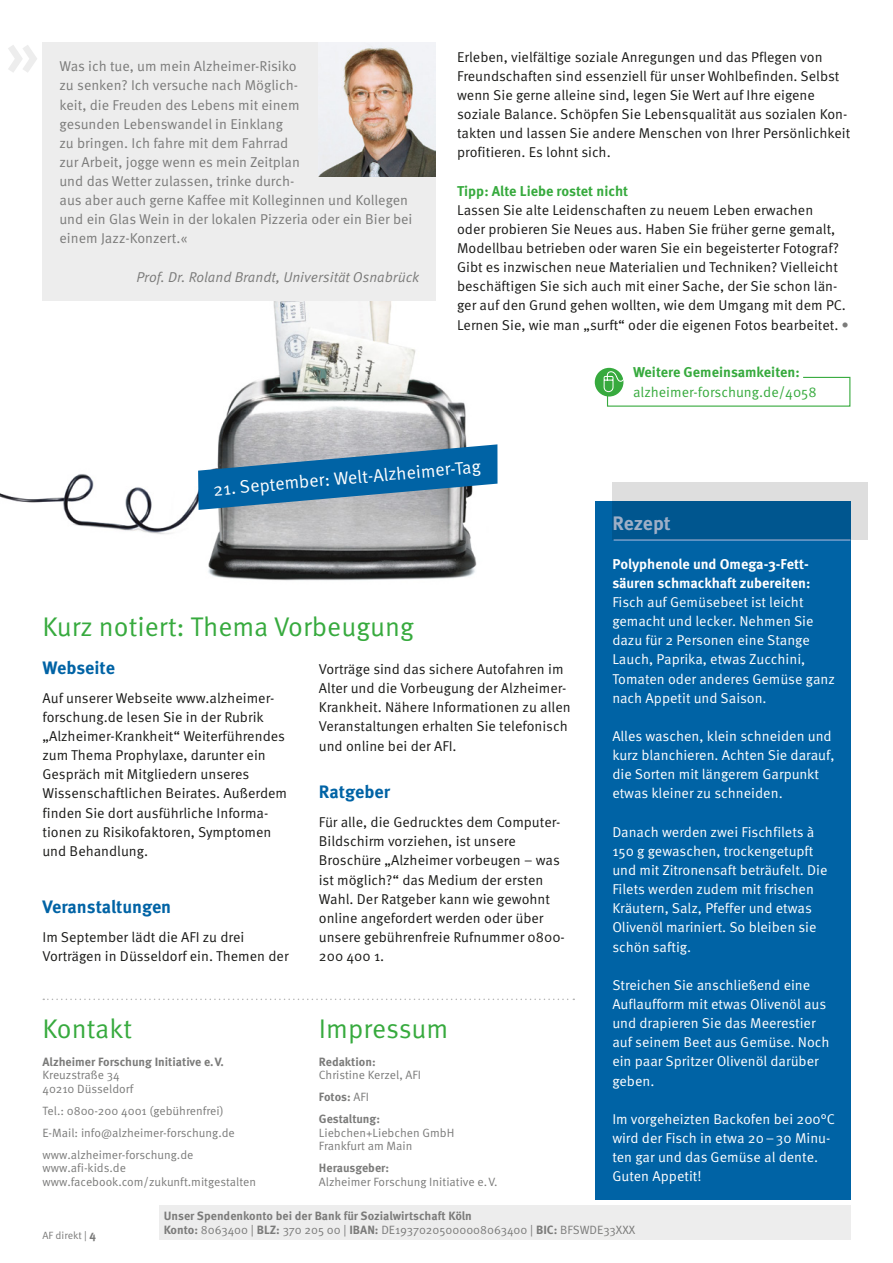
<style>
.page{position:relative;width:893px;height:1263px;background:#fff}
.page>*{position:absolute;margin:0;border:0;box-sizing:border-box;transform-origin:0 0}
.t1{font:27px "Meta OT";color:#37aa3e}
.t2{font:700 19.5px "Meta OT";color:#b6c9e5}
.t3{font:700 18px "Meta OT";letter-spacing:-.005em;color:#0063a5}
.t4{font:18px "Meta OT";color:#fff}
.t5{font:14.25px/19.2px "Meta OT";color:#1a1a18}
.t6{font:14.25px/19.2px "Meta OT";color:#fff}
.t7{font:14.25px/19.2px "Meta OT";color:#7b7b7a}
.t8{font:700 14.25px/19.2px "Meta OT";color:#fff}
.t9{font:700 14.25px "Meta OT";color:#37aa3e}
.t10{font:italic 14.25px "Meta OT";color:#7b7b7a}
.t11{font:14.25px "Meta OT";color:#37aa3e}
.t12{font:12px/22px "Meta OT";color:#7b7b7a}
.t13{font:700 12px/13.5px "Meta OT";color:#7b7b7a}
.t14{font:10.5px "Meta OT";color:#7b7b7a}
.s1{color:#7b7b7a}
.s2{font-weight:700}
.s3{font-weight:700;font-size:12px}
.s4{font-weight:400}
</style>
<div class="page">
<img style="left:0;top:263px;width:498px;height:318px">
<div style="left:595px;top:502px;width:255px;height:698px;background:#0063a5"></div>
<hr style="left:614px;top:539px;width:236px;height:2px;background:#83a8d3">
<svg style="left:43px;top:998px;width:531px;height:2px"></svg>
<div style="left:595px;top:368px;width:28px;height:28px;background:#37aa3e;border-radius:50%"></div>
<svg style="left:603px;top:371px;width:248px;height:36px"></svg>
<div style="left:43px;top:43px;width:393px;height:258px;background:#ededed"></div>
<img style="left:319px;top:44px;width:117px;height:132px">
<svg style="left:612px;top:483px;width:255px;height:57px;background:#5087ab"></svg>
<svg style="left:198px;top:444px;width:299px;height:66px;background:#4b85ae"></svg>
<div style="left:159px;top:1205px;width:691px;height:34px;background:#ededed"></div>
<p class="t7" style="left:60px;top:57px;width:354px">Was ich tue, um mein Alzheimer-Risiko<br>zu senken? Ich versuche nach Möglich-<br>keit, die Freuden des Lebens mit einem<br>gesunden Lebenswandel in Einklang<br>zu bringen. Ich fahre mit dem Fahrrad<br>zur Arbeit, jogge wenn es mein Zeitplan<br>und das Wetter zulassen, trinke durch-<br>aus aber auch gerne Kaffee mit Kolleginnen und Kollegen und ein Glas Wein in der lokalen Pizzeria oder ein Bier bei einem Jazz-Konzert.«</p>
<p class="t10" style="left:136px;top:269px;width:284px">Prof. Dr. Roland Brandt, Universität Osnabrück</p>
<p class="t5" style="left:457px;top:47px;width:395px">Erleben, vielfältige soziale Anregungen und das Pflegen von Freundschaften sind essenziell für unser Wohlbefinden. Selbst wenn Sie gerne alleine sind, legen Sie Wert auf Ihre eigene soziale Balance. Schöpfen Sie Lebensqualität aus sozialen Kon&shy;takten und lassen Sie andere Menschen von Ihrer Persönlichkeit profitieren. Es lohnt sich.</p>
<p class="t9" style="left:457px;top:182px;width:173px">Tipp: Alte Liebe rostet nicht</p>
<p class="t5" style="left:457px;top:201px;width:393px">Lassen Sie alte Leidenschaften zu neuem Leben erwachen<br>oder probieren Sie Neues aus. Haben Sie früher gerne gemalt, Modellbau betrieben oder waren Sie ein begeisterter Fotograf?<br>Gibt es inzwischen neue Materialien und Techniken? Vielleicht beschäftigen Sie sich auch mit einer Sache, der Sie schon län&shy;ger auf den Grund gehen wollten, wie dem Umgang mit dem PC.<br>Lernen Sie, wie man „surft“ oder die eigenen Fotos bearbeitet. <span class="s1">•</span></p>
<p class="t9" style="left:633px;top:364px;width:168px">Weitere Gemeinsamkeiten:</p>
<p class="t11" style="left:633px;top:383px;width:185px">alzheimer-forschung.de/4058</p>
<p class="t4" style="left:212px;top:479px;width:270px;rotate:-5deg">21. September: Welt-Alzheimer-Tag</p>
<h1 class="t1" style="left:43px;top:611px;width:373px">Kurz notiert: Thema Vorbeugung</h1>
<p class="t3" style="left:43px;top:657px;width:74px">Webseite</p>
<p class="t5" style="left:43px;top:688px;width:246px">Auf unserer Webseite www.alzheimer&shy;forschung.de lesen Sie in der Rubrik „Alzheimer-Krankheit“ Weiterführendes zum Thema Prophylaxe, darunter ein Gespräch mit Mitgliedern unseres Wissenschaftlichen Beirates. Außerdem finden Sie dort ausführliche Informa&shy;tionen zu Risikofaktoren, Symptomen und Behandlung.</p>
<p class="t3" style="left:43px;top:896px;width:130px">Veranstaltungen</p>
<p class="t5" style="left:43px;top:928px;width:248px">Im September lädt die AFI zu drei<br>Vorträgen in Düsseldorf ein. Themen der</p>
<p class="t5" style="left:319px;top:660px;width:253px">Vorträge sind das sichere Autofahren im Alter und die Vorbeugung der Alzheimer-Krankheit. Nähere Informationen zu allen Veranstaltungen erhalten Sie telefonisch und online bei der AFI.</p>
<p class="t3" style="left:319px;top:781px;width:73px">Ratgeber</p>
<p class="t5" style="left:319px;top:813px;width:246px">Für alle, die Gedrucktes dem Computer-Bildschirm vorziehen, ist unsere Broschüre „Alzheimer vorbeugen – was ist möglich?“ das Medium der ersten Wahl. Der Ratgeber kann wie gewohnt online angefordert werden oder über unsere gebührenfreie Rufnummer 0800- 200 400 1.</p>
<h1 class="t1" style="left:43px;top:1013px;width:91px">Kontakt</h1>
<h1 class="t1" style="left:319px;top:1013px;width:131px">Impressum</h1>
<p class="t13" style="left:43px;top:1055px;width:183px">Alzheimer Forschung Initiative e.V.</p>
<p class="t12" style="left:43px;top:1069px;width:92px;line-height:13.5px">Kreuzstraße 34<br>40210 Düsseldorf</p>
<p class="t12" style="left:43px;top:1100px;width:194px">Tel.: 0800-200 4001 (gebührenfrei)<br>E-Mail: info@alzheimer-forschung.de www.alzheimer-forschung.de</p>
<p class="t12" style="left:43px;top:1162px;width:215px;line-height:13.5px">www.afi-kids.de www.facebook.com/zukunft.mitgestalten</p>
<p class="t13" style="left:319px;top:1055px;width:58px">Redaktion:</p>
<p class="t12" style="left:319px;top:1064px;width:104px">Christine Kerzel, AFI<br><span class="s2">Fotos:</span> AFI<br><span class="s2">Gestaltung:</span></p>
<p class="t12" style="left:319px;top:1126px;width:137px;line-height:13.5px">Liebchen+Liebchen GmbH<br>Frankfurt am Main</p>
<p class="t13" style="left:319px;top:1162px;width:72px">Herausgeber:</p>
<p class="t12" style="left:319px;top:1171px;width:180px">Alzheimer Forschung Initiative e.V.</p>
<h2 class="t2" style="left:612px;top:511px;width:60px">Rezept</h2>
<p class="t8" style="left:612px;top:555px;width:200px">Polyphenole und Omega-3-Fett&shy;säuren schmackhaft zubereiten:</p>
<p class="t6" style="left:612px;top:593px;width:224px">Fisch auf Gemüsebeet ist leicht gemacht und lecker. Nehmen Sie dazu für 2 Personen eine Stange<br>Lauch, Paprika, etwas Zucchini,<br>Tomaten oder anderes Gemüse ganz nach Appetit und Saison.</p>
<p class="t6" style="left:612px;top:727px;width:224px">Alles waschen, klein schneiden und kurz blanchieren. Achten Sie darauf, die Sorten mit längerem Garpunkt etwas kleiner zu schneiden.</p>
<p class="t6" style="left:612px;top:822px;width:217px">Danach werden zwei Fischfilets à<br>150 g gewaschen, trockengetupft und mit Zitronensaft beträufelt. Die<br>Filets werden zudem mit frischen<br>Kräutern, Salz, Pfeffer und etwas<br>Olivenöl mariniert. So bleiben sie schön saftig.</p>
<p class="t6" style="left:612px;top:976px;width:219px">Streichen Sie anschließend eine<br>Auflaufform mit etwas Olivenöl aus und drapieren Sie das Meerestier auf seinem Beet aus Gemüse. Noch ein paar Spritzer Olivenöl darüber geben.</p>
<p class="t6" style="left:612px;top:1109px;width:224px">Im vorgeheizten Backofen bei 200°C wird der Fisch in etwa 20–30 Minu&shy;ten gar und das Gemüse al dente.<br>Guten Appetit!</p>
<p class="t14" style="left:43px;top:1229px;width:55px">AF direkt | <span class="s3">4</span></p>
<p class="t13" style="left:164px;top:1210px;width:473px">Unser Spendenkonto bei der Bank für Sozialwirtschaft Köln<br>Konto: <span class="s4">8063400 |</span> BLZ: <span class="s4">370 205 00 |</span> IBAN: <span class="s4">DE19370205000008063400 |</span> BIC: <span class="s4">BFSWDE33XXX</span></p>
</div>
